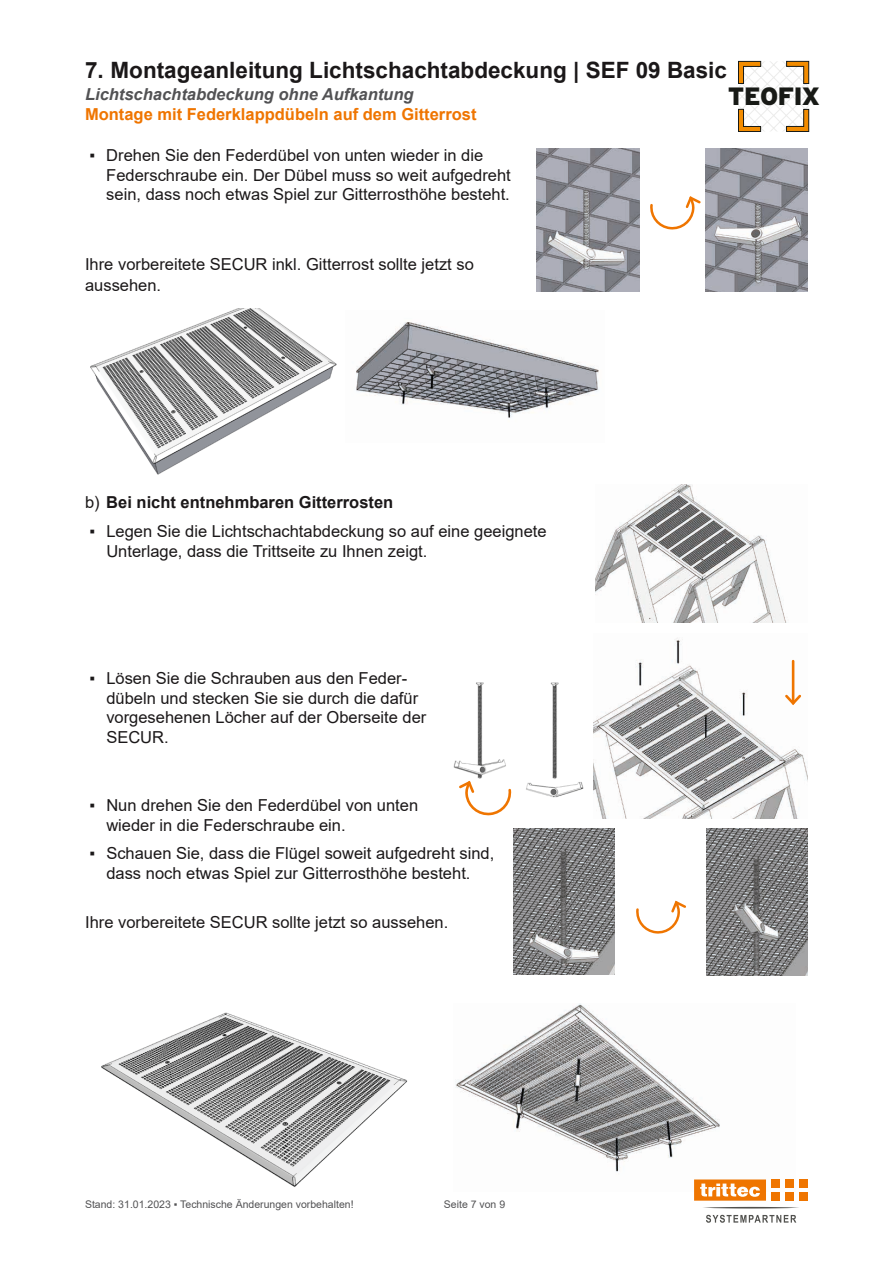
<style>
.page{position:relative;width:893px;height:1263px;background:#fff}
.page>*{position:absolute;margin:0;border:0;box-sizing:border-box;transform-origin:0 0}
.t1{font:900 25.05px "Interstate";letter-spacing:-.02em;color:#181a16}
.t2{font:700 22.5px "Arial";color:#1b1819}
.t3{font:16.5px/19.8px "Arial";color:#1b1819}
.t4{font:700 16.5px "Arial";color:#ef7500}
.t5{font:italic 700 16.5px "Arial";color:#525254}
.t6{font:700 16.5px "Arial";color:#1b1819}
.t7{font:10.5px "Arial";color:#525254}
.s1{font-weight:400}
</style>
<div class="page">
<img style="left:705px;top:149px;width:103px;height:142px">
<img style="left:536px;top:149px;width:103px;height:142px">
<svg style="left:650px;top:196px;width:51px;height:34px"></svg>
<img style="left:90px;top:308px;width:247px;height:167px">
<img style="left:356px;top:322px;width:243px;height:96px">
<img style="left:595px;top:485px;width:192px;height:138px">
<img style="left:594px;top:638px;width:214px;height:181px">
<img style="left:453px;top:682px;width:131px;height:116px">
<svg style="left:457px;top:779px;width:55px;height:37px"></svg>
<hr style="left:792px;top:661px;width:2px;height:42px;background:#ef7500">
<svg style="left:783px;top:692px;width:20px;height:15px"></svg>
<img style="left:706px;top:828px;width:102px;height:148px">
<img style="left:513px;top:828px;width:102px;height:146px">
<svg style="left:636px;top:900px;width:50px;height:34px"></svg>
<img style="left:101px;top:1012px;width:306px;height:175px">
<img style="left:455px;top:1003px;width:339px;height:185px">
<svg style="left:738px;top:61px;width:71px;height:71px"></svg>
<div style="left:772px;top:1179px;width:8px;height:8px;background:#ef7500"></div>
<div style="left:772px;top:1192px;width:8px;height:9px;background:#ef7500"></div>
<svg style="left:694px;top:1179px;width:72px;height:22px"></svg>
<div style="left:786px;top:1179px;width:8px;height:8px;background:#ef7500"></div>
<div style="left:786px;top:1192px;width:8px;height:9px;background:#ef7500"></div>
<div style="left:800px;top:1179px;width:8px;height:8px;background:#ef7500"></div>
<div style="left:800px;top:1192px;width:8px;height:9px;background:#ef7500"></div>
<svg style="left:703px;top:1207px;width:96px;height:1px"></svg>
<svg style="left:706px;top:1215px;width:90px;height:8px"></svg>
<h2 class="t2" style="left:85px;top:54px;width:643px">7. Montageanleitung Lichtschachtabdeckung | SEF 09 Basic</h2>
<p class="t5" style="left:85px;top:84px;width:330px">Lichtschachtabdeckung ohne Aufkantung</p>
<p class="t4" style="left:85px;top:103px;width:393px">Montage mit Federklappdübeln auf dem Gitterrost</p>
<p class="t3" style="left:106px;top:145px;width:406px;text-indent:-17px">▪ Drehen Sie den Federdübel von unten wieder in die<br>Federschraube ein. Der Dübel muss so weit aufgedreht sein, dass noch etwas Spiel zur Gitterrosthöhe besteht.</p>
<h1 class="t1" style="left:728px;top:82px;width:94px">TEOFIX</h1>
<p class="t3" style="left:85px;top:253px;width:390px;line-height:21px">Ihre vorbereitete SECUR inkl. Gitterrost sollte jetzt so aussehen.</p>
<p class="t6" style="left:85px;top:491px;width:310px"><span class="s1">b)</span> Bei nicht entnehmbaren Gitterrosten</p>
<p class="t3" style="left:106px;top:521px;width:442px;text-indent:-17px">▪ Legen Sie die Lichtschachtabdeckung so auf eine geeignete<br>Unterlage, dass die Trittseite zu Ihnen zeigt.</p>
<p class="t3" style="left:106px;top:668px;width:322px;text-indent:-17px">▪ Lösen Sie die Schrauben aus den Feder&shy;dübeln und stecken Sie sie durch die dafür vorgesehenen Löcher auf der Oberseite der<br>SECUR.</p>
<p class="t3" style="left:106px;top:795px;width:313px;text-indent:-17px">▪ Nun drehen Sie den Federdübel von unten wieder in die Federschraube ein.</p>
<p class="t3" style="left:90px;top:843px;width:406px;text-align:center">▪ Schauen Sie, dass die Flügel soweit aufgedreht sind, dass noch etwas Spiel zur Gitterrosthöhe besteht.</p>
<p class="t3" style="left:85px;top:912px;width:365px">Ihre vorbereitete SECUR sollte jetzt so aussehen.</p>
<p class="t7" style="left:85px;top:1197px;width:270px">Stand: 31.01.2023 ▪ Technische Änderungen vorbehalten!</p>
<p class="t7" style="left:444px;top:1197px;width:63px">Seite 7 von 9</p>
</div>
